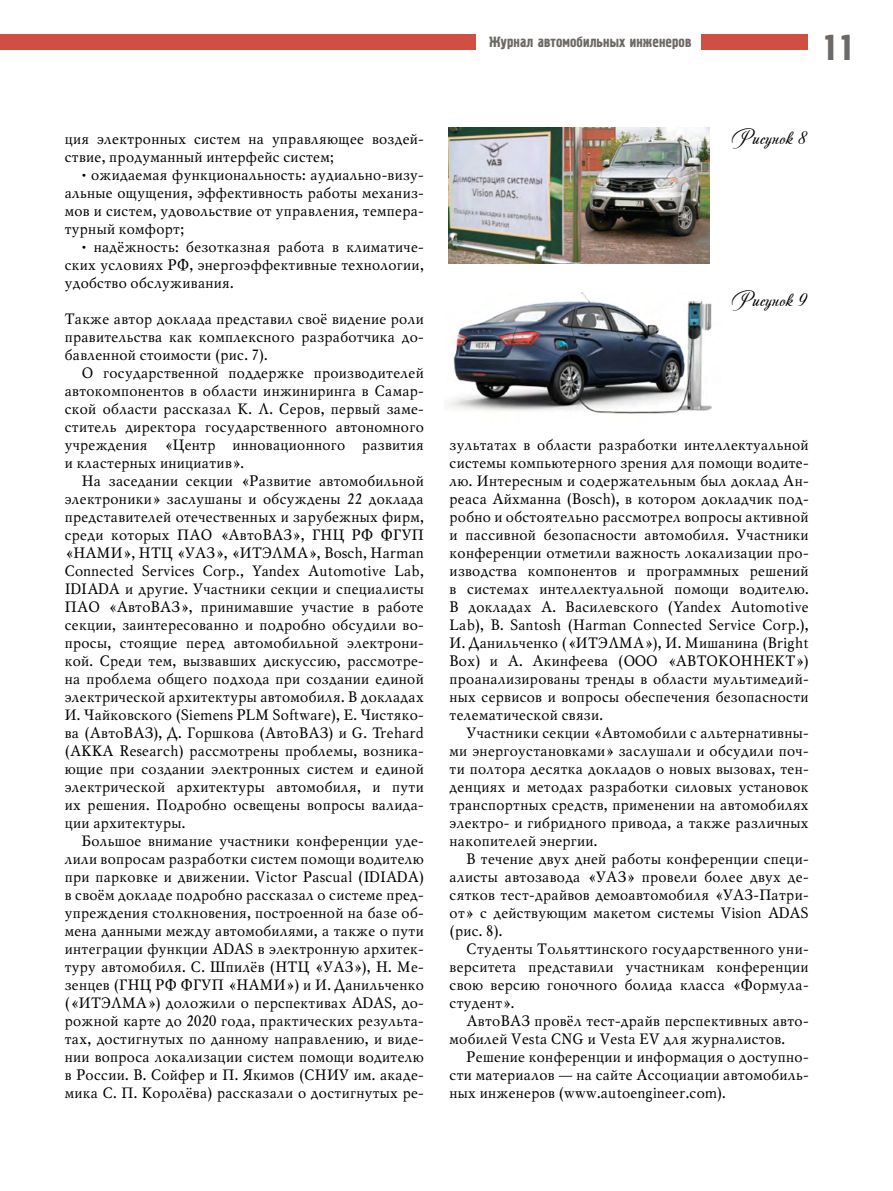
<style>
.page{position:relative;width:893px;height:1191px;background:#fff}
.page>*{position:absolute;margin:0;border:0;box-sizing:border-box;transform-origin:0 0}
.t1{font:36px "Machine C";color:#6c6966}
.t2{font:21px "Andantinoscript";color:#000}
.t3{font:15px/18px "Mysl C";color:#000;text-align:justify}
.t4{font:15px "Pollock 1 C";color:#6c6966}
</style>
<div class="page">
<div style="left:0;top:34px;width:475px;height:16px;background:#d04f45"></div>
<div style="left:702px;top:34px;width:106px;height:16px;background:#d04f45"></div>
<img style="left:449px;top:128px;width:261px;height:135px">
<img style="left:449px;top:292px;width:263px;height:122px">
<p class="t4" style="left:489px;top:34px;width:204px">Журнал автомобильных инженеров</p>
<h1 class="t1" style="left:822px;top:27px;width:34px">11</h1>
<p class="t3" style="left:64px;top:130px;width:361px">ция электронных систем на управляющее воздей&shy;ствие, продуманный интерфейс систем;</p>
<p class="t3" style="left:64px;top:166px;width:361px;text-indent:17px">• ожидаемая функциональность: аудиально-визу&shy;альные ощущения, эффективность работы механиз&shy;мов и систем, удовольствие от управления, темпера&shy;турный комфорт;</p>
<p class="t3" style="left:64px;top:238px;width:361px;text-indent:17px">• надёжность: безотказная работа в климатиче&shy;ских условиях РФ, энергоэффективные технологии, удобство обслуживания.</p>
<p class="t3" style="left:64px;top:310px;width:361px">Также автор доклада представил своё видение роли правительства как комплексного разработчика до&shy;бавленной стоимости (рис. 7).</p>
<p class="t3" style="left:64px;top:364px;width:361px;text-indent:17px">О государственной поддержке производителей автокомпонентов в области инжиниринга в Самар&shy;ской области рассказал К. Л. Серов, первый заме&shy;ститель директора государственного автономного учреждения «Центр инновационного развития и кластерных инициатив».</p>
<p class="t3" style="left:64px;top:472px;width:361px;text-indent:17px">На заседании секции «Развитие автомобильной электроники» заслушаны и обсуждены 22 доклада представителей отечественных и зарубежных фирм, среди которых ПАО «АвтоВАЗ», ГНЦ РФ ФГУП «НАМИ», НТЦ «УАЗ», «ИТЭЛМА», Bosch, Harman Connected Services Corp., Yandex Automotive Lab, IDIADA и другие. Участники секции и специалисты ПАО «АвтоВАЗ», принимавшие участие в работе секции, заинтересованно и подробно обсудили во&shy;просы, стоящие перед автомобильной электрони&shy;кой. Среди тем, вызвавших дискуссию, рассмотре&shy;на проблема общего подхода при создании единой электрической архитектуры автомобиля. В докладах И. Чайковского (Siemens PLM Software), Е. Чистяко&shy;ва (АвтоВАЗ), Д. Горшкова (АвтоВАЗ) и G. Trehard (AKKA Research) рассмотрены проблемы, возника&shy;ющие при создании электронных систем и единой электрической архитектуры автомобиля, и пути их решения. Подробно освещены вопросы валида&shy;ции архитектуры.</p>
<p class="t3" style="left:64px;top:832px;width:361px;text-indent:17px">Большое внимание участники конференции уде&shy;лили вопросам разработки систем помощи водителю при парковке и движении. Victor Pascual (IDIADA) в своём докладе подробно рассказал о системе пред&shy;упреждения столкновения, построенной на базе об&shy;мена данными между автомобилями, а также о пути интеграции функции ADAS в электронную архитек&shy;туру автомобиля. С. Шпилёв (НТЦ «УАЗ»), Н. Ме&shy;зенцев (ГНЦ РФ ФГУП «НАМИ») и И. Данильченко («ИТЭЛМА») доложили о перспективах ADAS, до&shy;рожной карте до 2020 года, практических результа&shy;тах, достигнутых по данному направлению, и виде&shy;нии вопроса локализации систем помощи водителю в России. В. Сойфер и П. Якимов (СНИУ им. акаде&shy;мика С. П. Королёва) рассказали о достигнутых ре-</p>
<h2 class="t2" style="left:730px;top:123px;width:78px">Рисунок 8</h2>
<h2 class="t2" style="left:730px;top:285px;width:78px">Рисунок 9</h2>
<p class="t3" style="left:449px;top:436px;width:361px">зультатах в области разработки интеллектуальной системы компьютерного зрения для помощи водите&shy;лю. Интересным и содержательным был доклад Ан&shy;реаса Айхманна (Bosch), в котором докладчик под&shy;робно и обстоятельно рассмотрел вопросы активной и пассивной безопасности автомобиля. Участники конференции отметили важность локализации про&shy;изводства компонентов и программных решений в системах интеллектуальной помощи водителю.<br>В докладах А. Василевского (Yandex Automotive Lab), B. Santosh (Harman Connected Service Corp.), И. Данильченко («ИТЭЛМА»), И. Мишанина (Bright Box) и А. Акинфеева (ООО «АВТОКОННЕКТ») проанализированы тренды в области мультимедий&shy;ных сервисов и вопросы обеспечения безопасности телематической связи.</p>
<p class="t3" style="left:449px;top:724px;width:361px;text-indent:17px">Участники секции «Автомобили с альтернативны&shy;ми энергоустановками» заслушали и обсудили поч&shy;ти полтора десятка докладов о новых вызовах, тен&shy;денциях и методах разработки силовых установок транспортных средств, применении на автомобилях электро- и гибридного привода, а также различных накопителей энергии.</p>
<p class="t3" style="left:449px;top:850px;width:361px;text-indent:17px">В течение двух дней работы конференции специ&shy;алисты автозавода «УАЗ» провели более двух де&shy;сятков тест-драйвов демоавтомобиля «УАЗ-Патри&shy;от» с действующим макетом системы Vision ADAS (рис. 8).</p>
<p class="t3" style="left:449px;top:940px;width:361px;text-indent:17px">Студенты Тольяттинского государственного уни&shy;верситета представили участникам конференции свою версию гоночного болида класса «Формула&shy;студент».</p>
<p class="t3" style="left:449px;top:1012px;width:361px;text-indent:17px">АвтоВАЗ провёл тест-драйв перспективных авто&shy;мобилей Vesta CNG и Vesta EV для журналистов.</p>
<p class="t3" style="left:449px;top:1048px;width:361px;text-indent:17px">Решение конференции и информация о доступно&shy;сти материалов — на сайте Ассоциации автомобиль&shy;ных инженеров (www.autoengineer.com).</p>
</div>
